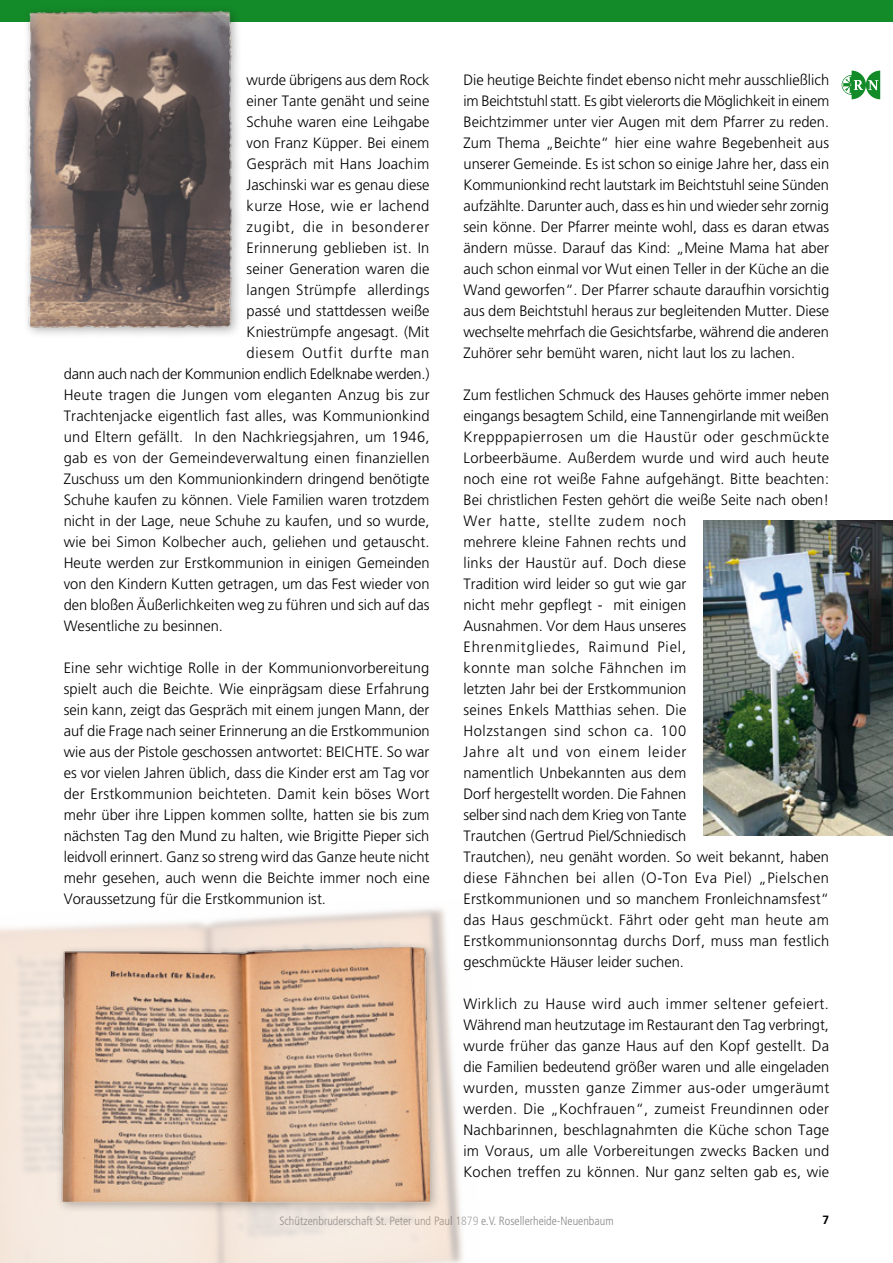
<style>
.page{position:relative;width:893px;height:1263px;background:#fff}
.page>*{position:absolute;margin:0;border:0;box-sizing:border-box;transform-origin:0 0}
.t1{font:300 15px/21px "Frutiger";letter-spacing:.005em;color:#000;text-align:justify}
.t2{font:300 15px "Frutiger";letter-spacing:-.015em;color:#000}
.t3{font:300 15px "Frutiger";letter-spacing:.025em;color:#000}
.t4{font:300 15px "Frutiger";letter-spacing:.055em;color:#000}
.t5{font:300 15px "Frutiger";letter-spacing:.05em;color:#000}
.t6{font:300 condensed 12px "Frutiger";color:#87888a}
.t7{font:700 12px "Frutiger";color:#000}
</style>
<div class="page">
<div style="left:0;top:0;width:893px;height:21px;background:#148b29"></div>
<img style="left:0;top:908px;width:463px;height:355px">
<img style="left:23px;top:10px;width:219px;height:325px">
<img style="left:703px;top:520px;width:190px;height:315px">
<div style="left:56px;top:940px;width:386px;height:274px;background:#000;opacity:.3"></div>
<img style="left:51px;top:922px;width:379px;height:280px">
<svg style="left:842px;top:71px;width:38px;height:28px"></svg>
<p class="t1" style="left:247px;top:69px;width:184px">wurde übrigens aus dem Rock</p>
<p class="t1" style="left:247px;top:90px;width:184px">einer Tante genäht und seine</p>
<p class="t1" style="left:247px;top:111px;width:184px">Schuhe waren eine Leihgabe</p>
<p class="t1" style="left:247px;top:132px;width:184px">von Franz Küpper. Bei einem</p>
<p class="t1" style="left:247px;top:153px;width:184px">Gespräch mit Hans Joachim</p>
<p class="t1" style="left:247px;top:174px;width:184px">Jaschinski war es genau diese</p>
<p class="t3" style="left:247px;top:197px;width:184px">kurze Hose, wie er lachend</p>
<p class="t4" style="left:247px;top:218px;width:184px">zugibt, die in besonderer</p>
<p class="t1" style="left:247px;top:237px;width:184px">Erinnerung geblieben ist. In</p>
<p class="t1" style="left:247px;top:258px;width:184px">seiner Generation waren die</p>
<p class="t1" style="left:247px;top:279px;width:184px">langen Strümpfe allerdings</p>
<p class="t1" style="left:247px;top:300px;width:184px">passé und stattdessen weiße</p>
<p class="t1" style="left:247px;top:321px;width:184px">Kniestrümpfe angesagt. (Mit</p>
<p class="t5" style="left:247px;top:344px;width:184px">diesem Outfit durfte man</p>
<p class="t2" style="left:64px;top:365px;width:367px">dann auch nach der Kommunion endlich Edelknabe werden.)</p>
<p class="t1" style="left:64px;top:384px;width:367px">Heute tragen die Jungen vom eleganten Anzug bis zur</p>
<p class="t1" style="left:64px;top:405px;width:367px">Trachtenjacke eigentlich fast alles, was Kommunionkind</p>
<p class="t1" style="left:64px;top:426px;width:367px">und Eltern gefällt. In den Nachkriegsjahren, um 1946,</p>
<p class="t1" style="left:64px;top:447px;width:367px">gab es von der Gemeindeverwaltung einen finanziellen</p>
<p class="t1" style="left:64px;top:468px;width:367px">Zuschuss um den Kommunionkindern dringend benötigte</p>
<p class="t1" style="left:64px;top:489px;width:367px">Schuhe kaufen zu können. Viele Familien waren trotzdem</p>
<p class="t1" style="left:64px;top:510px;width:367px">nicht in der Lage, neue Schuhe zu kaufen, und so wurde,</p>
<p class="t1" style="left:64px;top:531px;width:367px">wie bei Simon Kolbecher auch, geliehen und getauscht.</p>
<p class="t1" style="left:64px;top:552px;width:367px">Heute werden zur Erstkommunion in einigen Gemeinden</p>
<p class="t1" style="left:64px;top:573px;width:367px">von den Kindern Kutten getragen, um das Fest wieder von</p>
<p class="t1" style="left:64px;top:594px;width:367px">den bloßen Äußerlichkeiten weg zu führen und sich auf das</p>
<p class="t1" style="left:64px;top:615px;width:161px">Wesentliche zu besinnen.</p>
<p class="t1" style="left:64px;top:657px;width:367px">Eine sehr wichtige Rolle in der Kommunionvorbereitung spielt auch die Beichte. Wie einprägsam diese Erfahrung sein kann, zeigt das Gespräch mit einem jungen Mann, der auf die Frage nach seiner Erinnerung an die Erstkommunion wie aus der Pistole geschossen antwortet: BEICHTE. So war es vor vielen Jahren üblich, dass die Kinder erst am Tag vor der Erstkommunion beichteten. Damit kein böses Wort mehr über ihre Lippen kommen sollte, hatten sie bis zum nächsten Tag den Mund zu halten, wie Brigitte Pieper sich leidvoll erinnert. Ganz so streng wird das Ganze heute nicht mehr gesehen, auch wenn die Beichte immer noch eine Voraussetzung für die Erstkommunion ist.</p>
<p class="t1" style="left:463px;top:69px;width:368px">Die heutige Beichte findet ebenso nicht mehr ausschließlich im Beichtstuhl statt. Es gibt vielerorts die Möglichkeit in einem Beichtzimmer unter vier Augen mit dem Pfarrer zu reden.<br>Zum Thema „Beichte“ hier eine wahre Begebenheit aus unserer Gemeinde. Es ist schon so einige Jahre her, dass ein Kommunionkind recht lautstark im Beichtstuhl seine Sünden aufzählte. Darunter auch, dass es hin und wieder sehr zornig sein könne. Der Pfarrer meinte wohl, dass es daran etwas ändern müsse. Darauf das Kind: „Meine Mama hat aber auch schon einmal vor Wut einen Teller in der Küche an die Wand geworfen“. Der Pfarrer schaute daraufhin vorsichtig aus dem Beichtstuhl heraus zur begleitenden Mutter. Diese wechselte mehrfach die Gesichtsfarbe, während die anderen Zuhörer sehr bemüht waren, nicht laut los zu lachen.</p>
<p class="t1" style="left:463px;top:384px;width:367px;text-align:left">Zum festlichen Schmuck des Hauses gehörte immer neben eingangs besagtem Schild, eine Tannengirlande mit weißen Krepppapierrosen um die Haustür oder geschmückte Lorbeerbäume. Außerdem wurde und wird auch heute noch eine rot weiße Fahne aufgehängt. Bitte beachten:<br>Bei christlichen Festen gehört die weiße Seite nach oben!<br>Wer hatte, stellte zudem noch<br>mehrere kleine Fahnen rechts und<br>links der Haustür auf. Doch diese<br>Tradition wird leider so gut wie gar<br>nicht mehr gepflegt - mit einigen<br>Ausnahmen. Vor dem Haus unseres<br>Ehrenmitgliedes, Raimund Piel,<br>konnte man solche Fähnchen im<br>letzten Jahr bei der Erstkommunion<br>seines Enkels Matthias sehen. Die<br>Holzstangen sind schon ca. 100<br>Jahre alt und von einem leider<br>namentlich Unbekannten aus dem<br>Dorf hergestellt worden. Die Fahnen<br>selber sind nach dem Krieg von Tante<br>Trautchen (Gertrud Piel/Schniedisch<br>Trautchen), neu genäht worden. So weit bekannt, haben diese Fähnchen bei allen (O-Ton Eva Piel) „Pielschen Erstkommunionen und so manchem Fronleichnamsfest“ das Haus geschmückt. Fährt oder geht man heute am Erstkommunionsonntag durchs Dorf, muss man festlich geschmückte Häuser leider suchen.</p>
<p class="t1" style="left:463px;top:993px;width:367px">Wirklich zu Hause wird auch immer seltener gefeiert.<br>Während man heutzutage im Restaurant den Tag verbringt, wurde früher das ganze Haus auf den Kopf gestellt. Da die Familien bedeutend größer waren und alle eingeladen wurden, mussten ganze Zimmer aus-oder umgeräumt werden. Die „Kochfrauen“, zumeist Freundinnen oder Nachbarinnen, beschlagnahmten die Küche schon Tage im Voraus, um alle Vorbereitungen zwecks Backen und Kochen treffen zu können. Nur ganz selten gab es, wie</p>
<p class="t6" style="left:279px;top:1214px;width:336px">Schützenbruderschaft St. Peter und Paul 1879 e.V. Rosellerheide-Neuenbaum</p>
<p class="t7" style="left:822px;top:1213px;width:8px">7</p>
</div>
